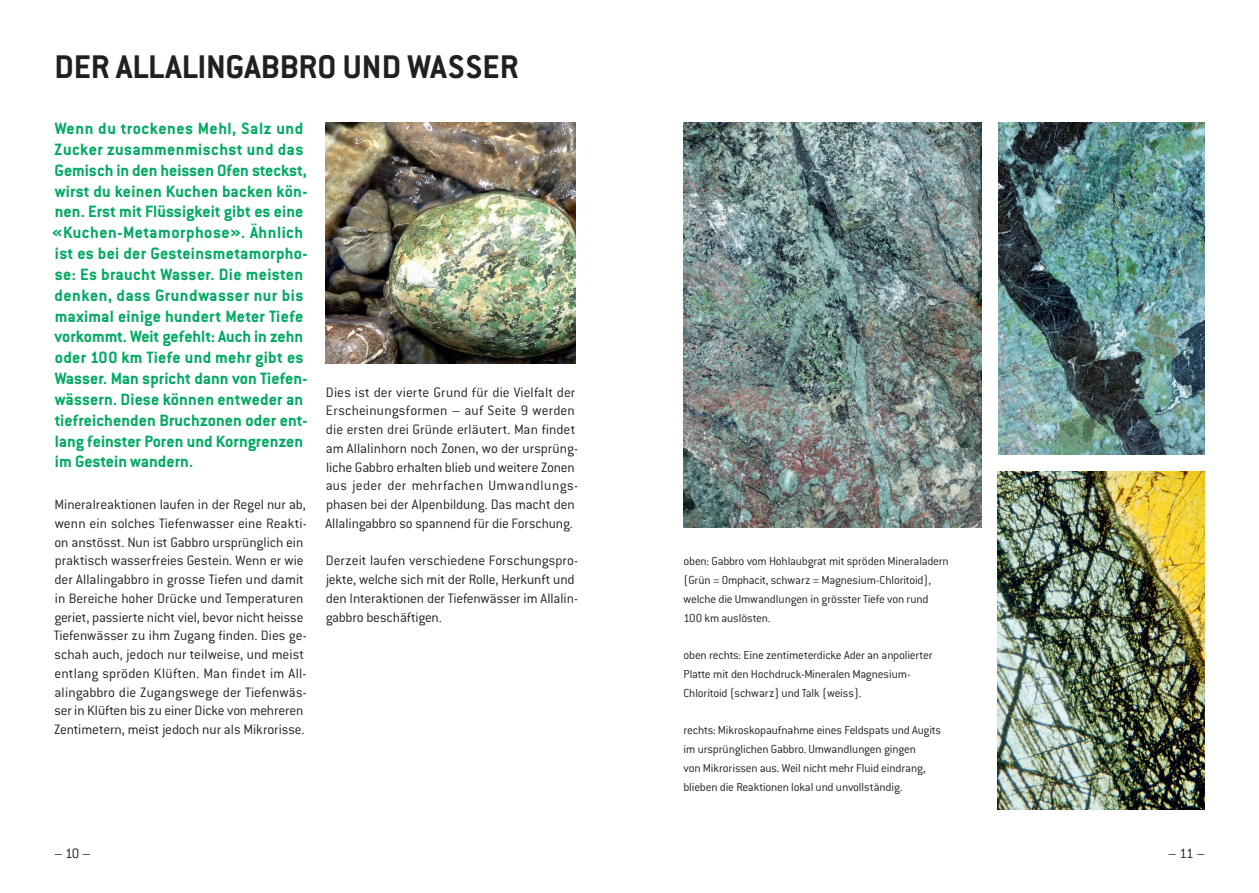
<style>
.page{position:relative;width:1259px;height:893px;background:#fff}
.page>*{position:absolute;margin:0;border:0;box-sizing:border-box;transform-origin:0 0}
.t1{font:700 36px "ESCMID Conduit ITC";color:#231f20}
.t2{font:700 18px/20.9px "ESCMID Conduit ITC";letter-spacing:.005em;color:#00aa63}
.t3{font:300 15px/18.8px "ESCMID Conduit ITC";color:#231f20}
.t4{font:300 12.75px/18.8px "ESCMID Conduit ITC";letter-spacing:-.015em;color:#231f20}
</style>
<div class="page">
<img style="left:683px;top:123px;width:298px;height:405px">
<img style="left:998px;top:123px;width:207px;height:332px">
<img style="left:998px;top:472px;width:207px;height:337px">
<img style="left:325px;top:123px;width:250px;height:240px">
<h1 class="t1" style="left:54px;top:45px;width:466px">DER ALLALINGABBRO UND WASSER</h1>
<p class="t2" style="left:52px;top:118px;width:257px">Wenn du trockenes Mehl, Salz und Zucker zusammenmischst und das Gemisch in den heissen Ofen steckst, wirst du keinen Kuchen backen kön&shy;nen. Erst mit Flüssigkeit gibt es eine «Kuchen-Metamorphose». Ähnlich ist es bei der Gesteinsmetamorpho&shy;se: Es braucht Wasser. Die meisten denken, dass Grundwasser nur bis maximal einige hundert Meter Tiefe vorkommt. Weit gefehlt: Auch in zehn oder 100 km Tiefe und mehr gibt es Wasser. Man spricht dann von Tiefen&shy;wässern. Diese können entweder an tiefreichenden Bruchzonen oder ent&shy;lang feinster Poren und Korngrenzen im Gestein wandern.</p>
<p class="t3" style="left:54px;top:495px;width:254px">Mineralreaktionen laufen in der Regel nur ab, wenn ein solches Tiefenwasser eine Reakti&shy;on anstösst. Nun ist Gabbro ursprünglich ein praktisch wasserfreies Gestein. Wenn er wie der Allalingabbro in grosse Tiefen und damit in Bereiche hoher Drücke und Temperaturen geriet, passierte nicht viel, bevor nicht heisse Tiefenwässer zu ihm Zugang finden. Dies ge&shy;schah auch, jedoch nur teilweise, und meist entlang spröden Klüften. Man findet im All&shy;alingabbro die Zugangswege der Tiefenwäs&shy;ser in Klüften bis zu einer Dicke von mehreren Zentimetern, meist jedoch nur als Mikrorisse.</p>
<p class="t3" style="left:325px;top:382px;width:254px">Dies ist der vierte Grund für die Vielfalt der Erscheinungsformen – auf Seite 9 werden die ersten drei Gründe erläutert. Man findet am Allalinhorn noch Zonen, wo der ursprüng&shy;liche Gabbro erhalten blieb und weitere Zonen aus jeder der mehrfachen Umwandlungs&shy;phasen bei der Alpenbildung. Das macht den Allalingabbro so spannend für die Forschung.</p>
<p class="t3" style="left:326px;top:551px;width:254px">Derzeit laufen verschiedene Forschungspro&shy;jekte, welche sich mit der Rolle, Herkunft und den Interaktionen der Tiefenwässer im Allalin&shy;gabbro beschäftigen.</p>
<p class="t4" style="left:683px;top:552px;width:267px">oben: Gabbro vom Hohlaubgrat mit spröden Mineraladern (Grün = Omphacit, schwarz = Magnesium-Chloritoid), welche die Umwandlungen in grösster Tiefe von rund 100 km auslösten.</p>
<p class="t4" style="left:683px;top:645px;width:250px">oben rechts: Eine zentimeterdicke Ader an anpolierter<br>Platte mit den Hochdruck-Mineralen Magnesium-<br>Chloritoid (schwarz) und Talk (weiss).</p>
<p class="t4" style="left:683px;top:720px;width:259px">rechts: Mikroskopaufnahme eines Feldspats und Augits im ursprünglichen Gabbro. Umwandlungen gingen<br>von Mikrorissen aus. Weil nicht mehr Fluid eindrang, blieben die Reaktionen lokal und unvollständig.</p>
<p class="t3" style="left:54px;top:843px;width:38px">– 10 –</p>
<p class="t3" style="left:1168px;top:843px;width:38px">– 11 –</p>
</div>
